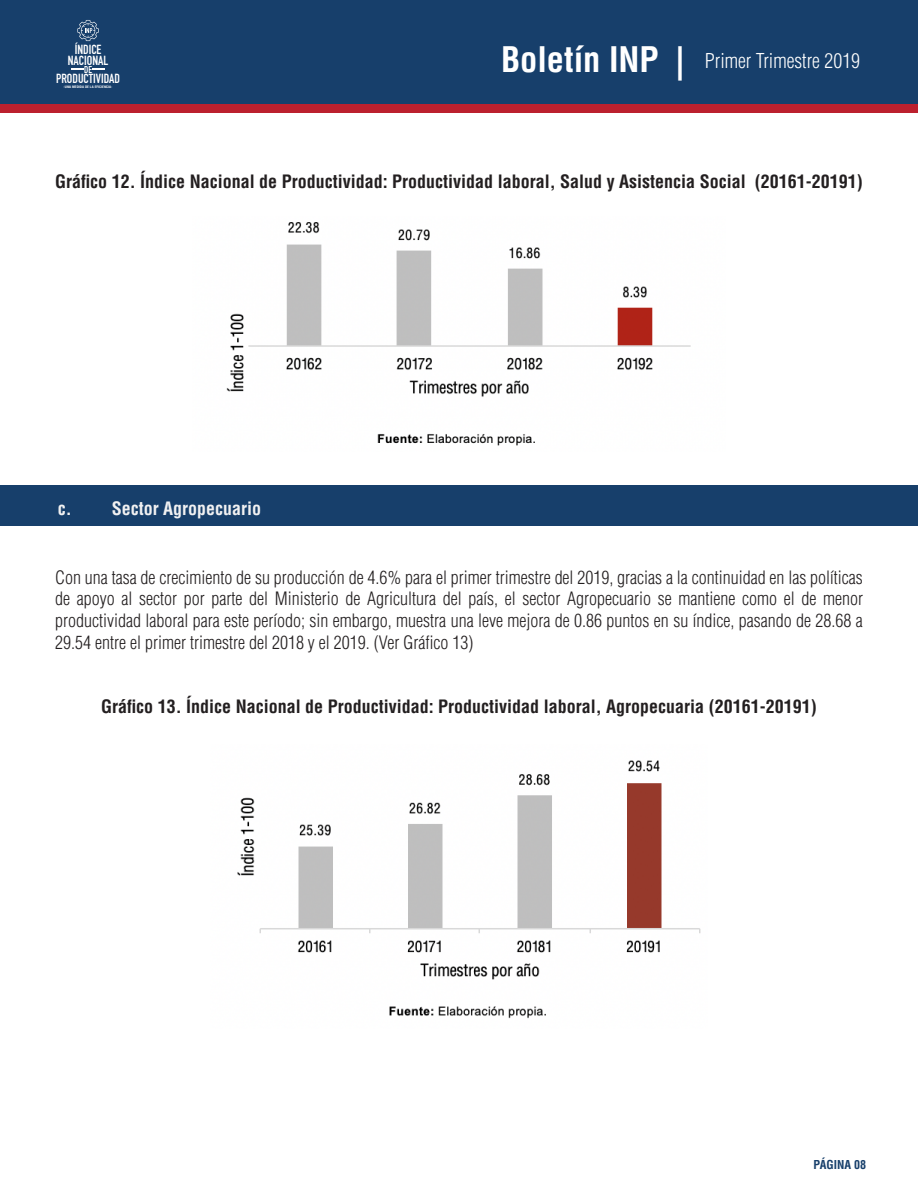
<style>
.page{position:relative;width:918px;height:1188px;background:#fff}
.page>*{position:absolute;margin:0;border:0;box-sizing:border-box;transform-origin:0 0}
.t1{font:300 condensed 19.95px "Helvetica LT Std";color:#fff}
.t2{font:300 condensed 18px/21.6px "Helvetica LT Std";color:#231f20;text-align:justify}
.t3{font:700 condensed 18px "Helvetica LT Std";color:#231f20}
.t4{font:700 condensed 18px "Helvetica LT Std";color:#f1f1f2}
.t5{font:700 13.05px/10.8px "DIN Condensed";color:#fff;text-align:center}
.t6{font:700 condensed 12px "Helvetica LT Std";color:#173f6b}
.t7{font:700 9.75px "DIN Condensed";color:#fff}
.t8{font:700 condensed 3.3px "Helvetica LT Std";letter-spacing:.01em;color:#fff;scale:1.09 1}
.s1{font-weight:700;font-size:34.35px}
</style>
<div class="page">
<div style="left:0;top:0;width:918px;height:105px;background:#173f6b"></div>
<div style="left:0;top:105px;width:918px;height:8px;background:#bc202e"></div>
<svg style="left:77px;top:20px;width:22px;height:21px"></svg>
<svg style="left:71px;top:68px;width:13px;height:2px"></svg>
<svg style="left:93px;top:68px;width:12px;height:2px"></svg>
<div style="left:0;top:485px;width:918px;height:41px;background:#173f6b"></div>
<img style="left:226px;top:222px;width:465px;height:224px">
<img style="left:237px;top:760px;width:464px;height:259px">
<p class="t5" style="left:68px;top:44px;width:42px">ÍNDICE<br>NACIONAL</p>
<p class="t5" style="left:56px;top:73px;width:65px">PRODUCTIVIDAD</p>
<p class="t7" style="left:84px;top:63px;width:9px">DE</p>
<p class="t8" style="left:64px;top:84px;width:46px">-UNA MEDIDA DE LA EFICIENCIA-</p>
<p class="t1" style="left:501px;top:48px;width:361px"><span class="s1">Boletín INP |</span> Primer Trimestre 2019</p>
<p class="t3" style="left:55px;top:170px;width:809px">Gráfico 12. Índice Nacional de Productividad: Productividad laboral, Salud y Asistencia Social (20161-20191)</p>
<p class="t4" style="left:58px;top:497px;width:205px">c. Sector Agropecuario</p>
<p class="t2" style="left:55px;top:566px;width:809px">Con una tasa de crecimiento de su producción de 4.6% para el primer trimestre del 2019, gracias a la continuidad en las políticas de apoyo al sector por parte del Ministerio de Agricultura del país, el sector Agropecuario se mantiene como el de menor productividad laboral para este período; sin embargo, muestra una leve mejora de 0.86 puntos en su índice, pasando de 28.68 a 29.54 entre el primer trimestre del 2018 y el 2019. (Ver Gráfico 13)</p>
<p class="t3" style="left:101px;top:695px;width:717px">Gráfico 13. Índice Nacional de Productividad: Productividad laboral, Agropecuaria (20161-20191)</p>
<p class="t6" style="left:814px;top:1157px;width:54px">PÁGINA 08</p>
</div>
